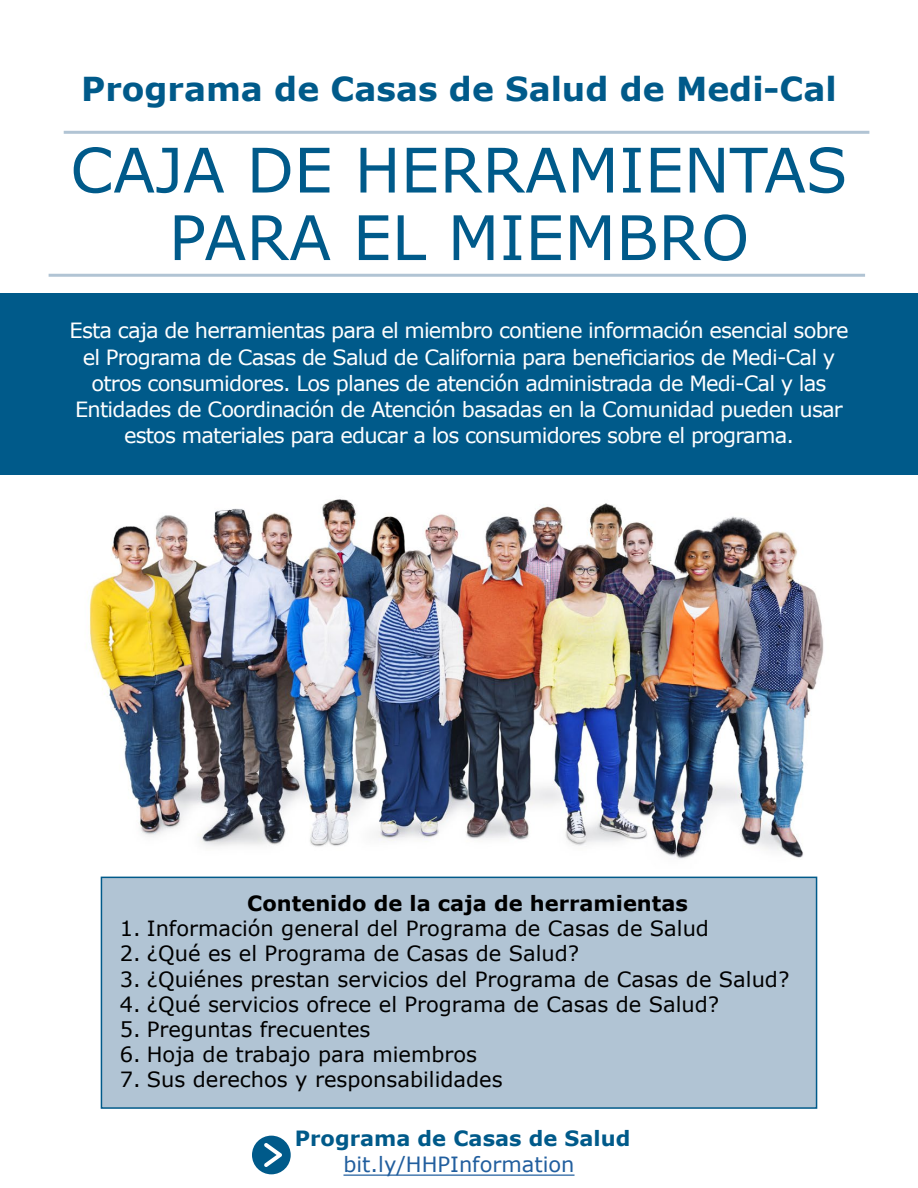
<style>
.page{position:relative;width:918px;height:1188px;background:#fff}
.page>*{position:absolute;margin:0;border:0;box-sizing:border-box;transform-origin:0 0}
.t1{font:61.5px/67.5px "Verdana";color:#005a8a;text-align:center}
.t2{font:700 33px "Verdana";color:#005a8a}
.t3{font:21px/26.2px "Verdana";letter-spacing:-.04em;color:#fff;text-align:center}
.t4{font:21px "Verdana";color:#000}
.t5{font:700 21px "Verdana";color:#000}
.t6{font:700 21px "Verdana";color:#005a8a}
.t7{font:21px "Verdana";color:#215e9e}
</style>
<div class="page">
<div style="left:101px;top:877px;width:716px;height:232px;background:#b1c4d4;border:2px solid #005a8a"></div>
<div style="left:0;top:293px;width:918px;height:181px;background:#005a8a"></div>
<hr style="left:49px;top:274px;width:816px;height:3px;background:#b1c4d4">
<hr style="left:64px;top:131px;width:805px;height:3px;background:#b1c4d4">
<hr style="left:343px;top:1175px;width:232px;height:1px;background:#215e9e">
<img style="left:89px;top:499px;width:735px;height:360px">
<div style="left:252px;top:1136px;width:39px;height:38px;background:#005a8a;border-radius:50%"></div>
<svg style="left:264px;top:1143px;width:18px;height:24px"></svg>
<h1 class="t2" style="left:81px;top:65px;width:757px">Programa de Casas de Salud de Medi-Cal</h1>
<h1 class="t1" style="left:70px;top:136px;width:779px">CAJA DE HERRAMIENTAS<br>PARA EL MIEMBRO</h1>
<p class="t3" style="left:70px;top:317px;width:780px">Esta caja de herramientas para el miembro contiene información esencial sobre el Programa de Casas de Salud de California para beneficiarios de Medi-Cal y otros consumidores. Los planes de atención administrada de Medi-Cal y las Entidades de Coordinación de Atención basadas en la Comunidad pueden usar estos materiales para educar a los consumidores sobre el programa.</p>
<h2 class="t5" style="left:247px;top:888px;width:442px">Contenido de la caja de herramientas</h2>
<p class="t4" style="left:120px;top:914px;width:591px">1. Información general del Programa de Casas de Salud</p>
<p class="t4" style="left:120px;top:939px;width:461px">2. ¿Qué es el Programa de Casas de Salud?</p>
<p class="t4" style="left:120px;top:964px;width:671px">3. ¿Quiénes prestan servicios del Programa de Casas de Salud?</p>
<p class="t4" style="left:120px;top:990px;width:601px">4. ¿Qué servicios ofrece el Programa de Casas de Salud?</p>
<p class="t4" style="left:120px;top:1015px;width:252px">5. Preguntas frecuentes</p>
<p class="t4" style="left:120px;top:1040px;width:359px">6. Hoja de trabajo para miembros</p>
<p class="t4" style="left:120px;top:1065px;width:384px">7. Sus derechos y responsabilidades</p>
<h3 class="t6" style="left:295px;top:1124px;width:337px">Programa de Casas de Salud</h3>
<p class="t7" style="left:343px;top:1150px;width:233px">bit.ly/HHPInformation</p>
</div>
